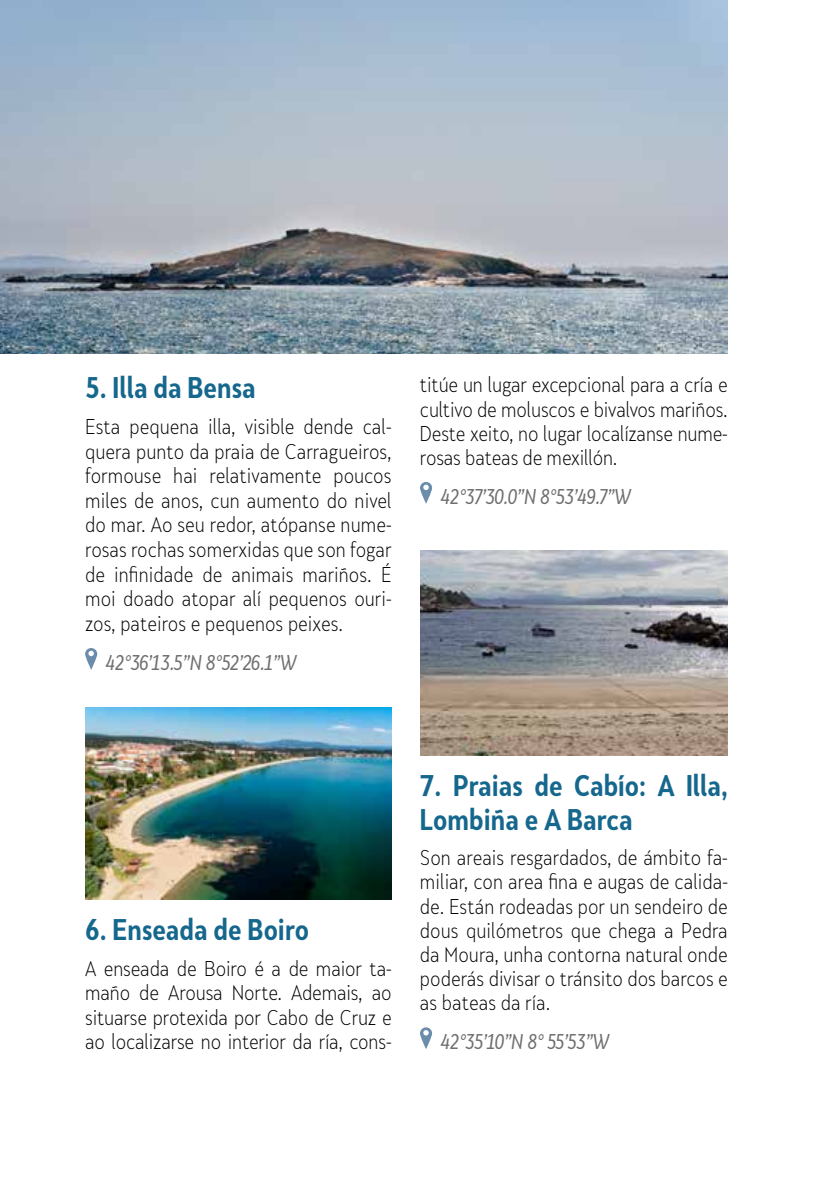
<style>
.page{position:relative;width:840px;height:1191px;background:#fff}
.page>*{position:absolute;margin:0;border:0;box-sizing:border-box;transform-origin:0 0}
.t1{font:700 28px/33.8px "Skola Sans Cn";color:#16678d}
.t2{font:300 20px/24.6px "Skola Sans Cn";letter-spacing:-.01em;color:#000;text-align:justify}
.t3{font:italic 20px "Skola Sans Cn";letter-spacing:-.02em;color:#706f6f}
</style>
<div class="page">
<svg style="left:85px;top:648px;width:12px;height:22px"></svg>
<svg style="left:420px;top:482px;width:12px;height:22px"></svg>
<svg style="left:420px;top:1027px;width:12px;height:22px"></svg>
<img style="left:85px;top:707px;width:306px;height:192px">
<img style="left:420px;top:550px;width:307px;height:205px">
<img style="left:0;top:0;width:727px;height:353px">
<h1 class="t1" style="left:85px;top:370px;width:172px">5. Illa da Bensa</h1>
<p class="t2" style="left:85px;top:414px;width:308px">Esta pequena illa, visible dende cal&shy;quera punto da praia de Carragueiros, formouse hai relativamente poucos miles de anos, cun aumento do nivel do mar. Ao seu redor, atópanse nume&shy;rosas rochas somerxidas que son fogar de infinidade de animais mariños. É moi doado atopar alí pequenos ouri&shy;zos, pateiros e pequenos peixes.</p>
<p class="t3" style="left:105px;top:650px;width:192px">42°36’13.5”N 8°52’26.1”W</p>
<p class="t2" style="left:420px;top:373px;width:309px">titúe un lugar excepcional para a cría e cultivo de moluscos e bivalvos mariños.<br>Deste xeito, no lugar localízanse nume&shy;rosas bateas de mexillón.</p>
<p class="t3" style="left:440px;top:484px;width:191px">42°37’30.0”N 8°53’49.7”W</p>
<h1 class="t1" style="left:85px;top:912px;width:225px">6. Enseada de Boiro</h1>
<p class="t2" style="left:85px;top:955px;width:308px">A enseada de Boiro é a de maior ta&shy;maño de Arousa Norte. Ademais, ao situarse protexida por Cabo de Cruz e ao localizarse no interior da ría, cons-</p>
<h1 class="t1" style="left:420px;top:768px;width:309px">7. Praias de Cabío: A Illa,<br>Lombiña e A Barca</h1>
<p class="t2" style="left:420px;top:845px;width:309px">Son areais resgardados, de ámbito fa&shy;miliar, con area fina e augas de calida&shy;de. Están rodeadas por un sendeiro de dous quilómetros que chega a Pedra da Moura, unha contorna natural onde poderás divisar o tránsito dos barcos e as bateas da ría.</p>
<p class="t3" style="left:440px;top:1029px;width:170px">42°35’10”N 8° 55’53”W</p>
</div>
